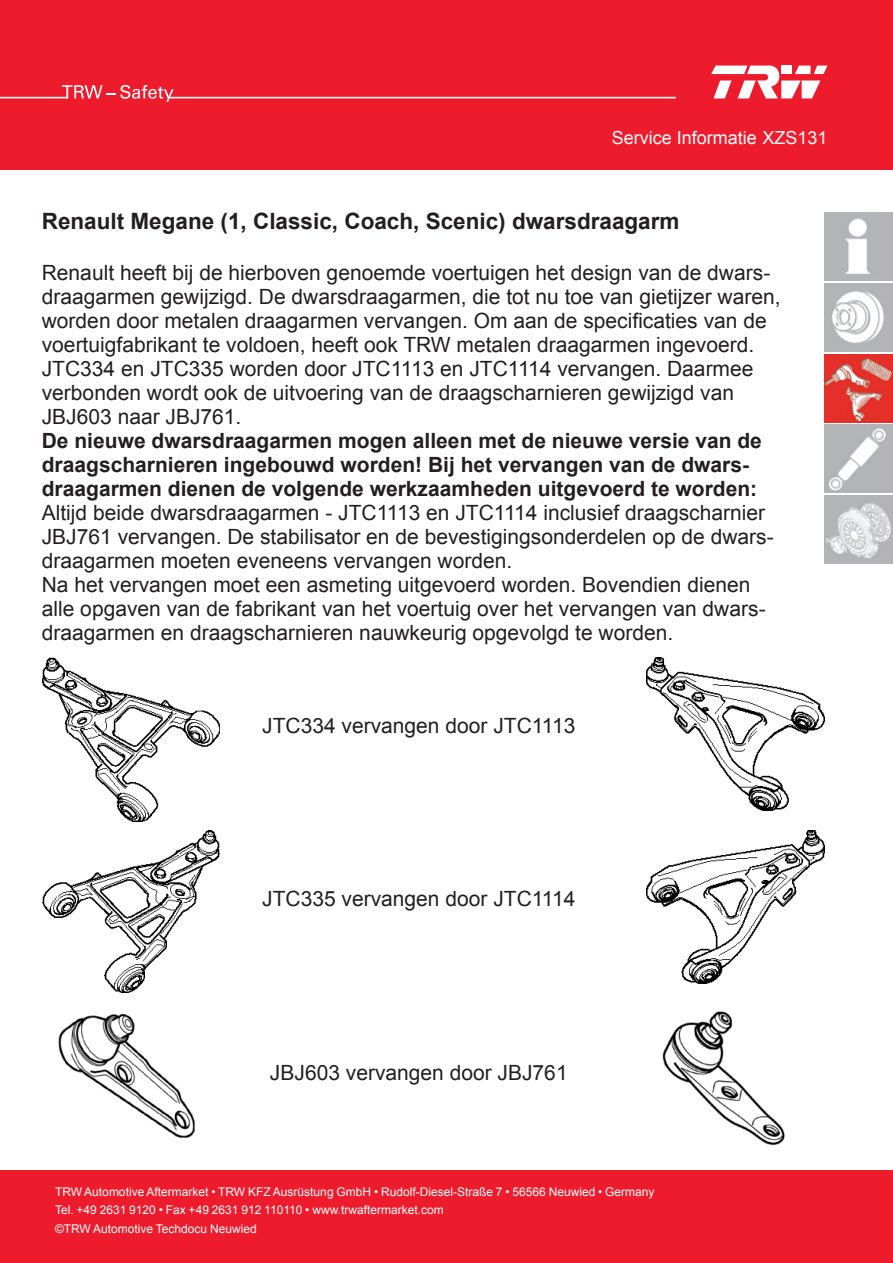
<style>
.page{position:relative;width:893px;height:1263px;background:#ee1b2c}
.page>*{position:absolute;margin:0;border:0;box-sizing:border-box;transform-origin:0 0}
.t1{font:700 22.5px "Arial";color:#231f20}
.t2{font:21px/24px "Arial";color:#231f20}
.t3{font:700 21px/24px "Arial";color:#231f20}
.t4{font:18px "Arial";color:#fff}
.Body_copy{font:12px "Arial";color:#fff}
</style>
<div class="page">
<div style="left:0;top:171px;width:893px;height:999px;background:#fff"></div>
<svg style="left:62px;top:85px;width:112px;height:17px"></svg>
<hr style="left:0;top:97px;width:68px;height:1px;background:#fff">
<hr style="left:168px;top:97px;width:507px;height:1px;background:#fff">
<svg style="left:711px;top:66px;width:116px;height:32px"></svg>
<img style="left:825px;top:213px;width:68px;height:68px">
<img style="left:825px;top:283px;width:68px;height:68px">
<img style="left:825px;top:354px;width:68px;height:68px">
<img style="left:825px;top:425px;width:68px;height:68px">
<img style="left:825px;top:495px;width:68px;height:68px">
<img style="left:42px;top:657px;width:178px;height:164px">
<img style="left:42px;top:830px;width:178px;height:163px">
<img style="left:58px;top:1014px;width:137px;height:124px">
<img style="left:647px;top:657px;width:177px;height:154px">
<img style="left:647px;top:830px;width:177px;height:153px">
<img style="left:662px;top:1011px;width:123px;height:134px">
<p class="t4" style="left:612px;top:126px;width:217px">Service Informatie XZS131</p>
<p class="t1" style="left:42px;top:206px;width:639px">Renault Megane (1, Classic, Coach, Scenic) dwarsdraagarm</p>
<p class="t2" style="left:42px;top:260px;width:740px">Renault heeft bij de hierboven genoemde voertuigen het design van de dwars&shy;draagarmen gewijzigd. De dwarsdraagarmen, die tot nu toe van gietijzer waren, worden door metalen draagarmen vervangen. Om aan de specificaties van de voertuigfabrikant te voldoen, heeft ook TRW metalen draagarmen ingevoerd.<br>JTC334 en JTC335 worden door JTC1113 en JTC1114 vervangen. Daarmee verbonden wordt ook de uitvoering van de draagscharnieren gewijzigd van JBJ603 naar JBJ761.</p>
<p class="t3" style="left:42px;top:429px;width:722px">De nieuwe dwarsdraagarmen mogen alleen met de nieuwe versie van de draagscharnieren ingebouwd worden! Bij het vervangen van de dwars&shy;draagarmen dienen de volgende werkzaamheden uitgevoerd te worden:</p>
<p class="t2" style="left:42px;top:500px;width:733px">Altijd beide dwarsdraagarmen - JTC1113 en JTC1114 inclusief draagscharnier<br>JBJ761 vervangen. De stabilisator en de bevestigingsonderdelen op de dwars&shy;draagarmen moeten eveneens vervangen worden.</p>
<p class="t2" style="left:42px;top:572px;width:725px">Na het vervangen moet een asmeting uitgevoerd worden. Bovendien dienen alle opgaven van de fabrikant van het voertuig over het vervangen van dwars&shy;draagarmen en draagscharnieren nauwkeurig opgevolgd te worden.</p>
<p class="t2" style="left:262px;top:714px;width:315px">JTC334 vervangen door JTC1113</p>
<p class="t2" style="left:262px;top:887px;width:315px">JTC335 vervangen door JTC1114</p>
<p class="t2" style="left:270px;top:1061px;width:299px">JBJ603 vervangen door JBJ761</p>
<p class="Body_copy" style="left:55px;top:1184px;width:601px">TRW Automotive Aftermarket • TRW KFZ Ausrüstung GmbH • Rudolf-Diesel-Straße 7 • 56566 Neuwied • Germany</p>
<p class="Body_copy" style="left:55px;top:1201px;width:390px">Tel. +49 2631 9120 • Fax +49 2631 912 110110 • www.trwaftermarket.com</p>
<p class="Body_copy" style="left:55px;top:1221px;width:203px">©TRW Automotive Techdocu Neuwied</p>
</div>
